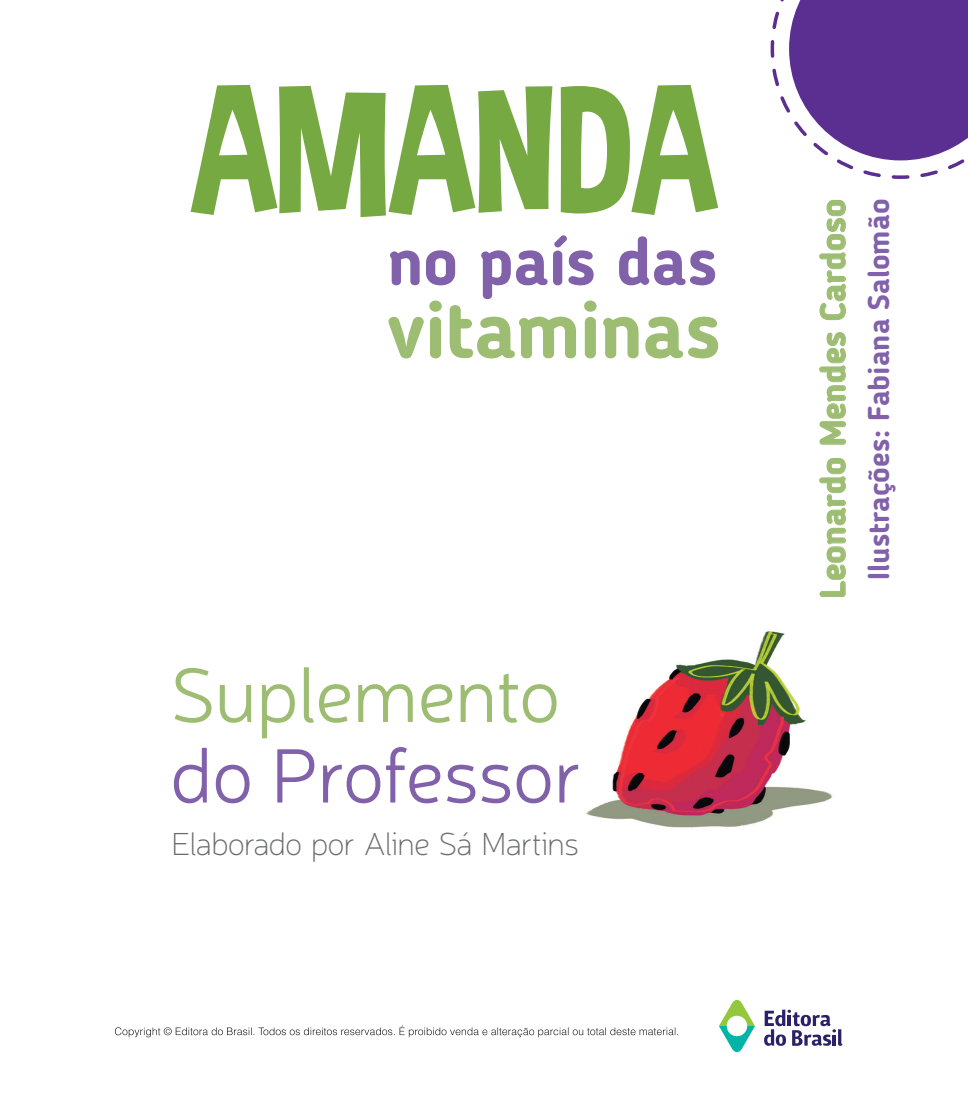
<style>
.page{position:relative;width:968px;height:1117px;background:#fff}
.page>*{position:absolute;margin:0;border:0;box-sizing:border-box;transform-origin:0 0}
.t1{font:178.67px "Dimbo";color:#77a942}
.t2{font:700 80.33px "Blogger Sans";letter-spacing:-.015em;color:#9dbd72}
.t3{font:300 77.35px "Neris";letter-spacing:-.02em;color:#8161aa}
.t4{font:300 77.35px "Neris";letter-spacing:-.02em;color:#9dbd72}
.t5{font:700 67.2px "Blogger Sans";letter-spacing:-.01em;color:#8161aa}
.t6{font:700 35.18px "Blogger Sans";color:#9dbd72}
.t7{font:100 32.2px "Neris";letter-spacing:-.035em;color:#6c6d70}
.t8{font:700 29.93px "Blogger Sans";color:#8161aa}
</style>
<div class="page">
<img style="left:586px;top:631px;width:246px;height:197px">
<svg style="left:115px;top:1025px;width:563px;height:12px"></svg>
<svg style="left:719px;top:999px;width:35px;height:54px"></svg>
<svg style="left:764px;top:1009px;width:78px;height:36px"></svg>
<svg style="left:819px;top:458px;width:27px;height:139px"></svg>
<svg style="left:819px;top:332px;width:27px;height:113px"></svg>
<svg style="left:819px;top:200px;width:27px;height:120px"></svg>
<svg style="left:770px;top:0;width:197px;height:179px"></svg>
<h1 class="t1" style="left:192px;top:44px;width:526px">AMANDA</h1>
<h3 class="t5" style="left:387px;top:221px;width:332px">no país das</h3>
<h2 class="t2" style="left:387px;top:281px;width:335px">vitaminas</h2>
<h3 class="t4" style="left:170px;top:645px;width:392px">Suplemento</h3>
<h3 class="t3" style="left:170px;top:726px;width:413px">do Professor</h3>
<p class="t7" style="left:171px;top:824px;width:409px">Elaborado por Aline Sá Martins</p>
<p class="t6" style="left:811px;top:598px;width:401px;rotate:-90deg">Leonardo Mendes Cardoso</p>
<p class="t8" style="left:860px;top:579px;width:382px;rotate:-90deg">Ilustrações: Fabiana Salomão</p>
</div>
